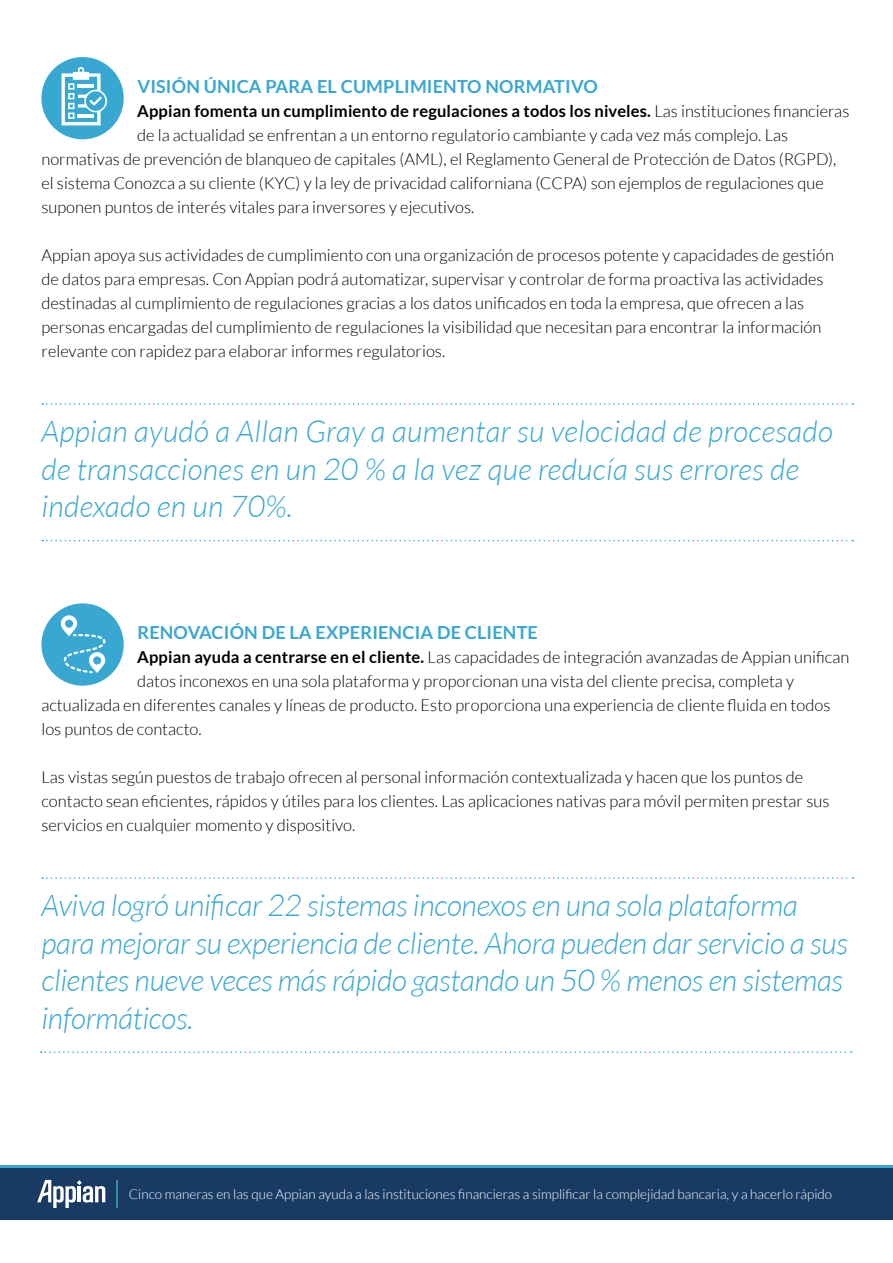
<style>
.page{position:relative;width:893px;height:1263px;background:#fff}
.page>*{position:absolute;margin:0;border:0;box-sizing:border-box;transform-origin:0 0}
.t1{font:italic 300 30px/37.5px "Lato";letter-spacing:-.01em;color:#38a7d1}
.t2{font:italic 300 30px/37.5px "Lato";letter-spacing:.01em;color:#38a7d1}
.t3{font:700 18px "Lato";letter-spacing:.01em;color:#38a7d1}
.t4{font:300 16.5px/24px "Lato";color:#000}
.t5{font:700 16.5px "Lato";letter-spacing:.01em;color:#000}
.t6{font:300 13.5px "Lato";color:#fff}
.s1{font-weight:300}
.s2{font-weight:700}
</style>
<div class="page">
<div style="left:0;top:1165px;width:893px;height:55px;background:#183a63"></div>
<hr style="left:0;top:1165px;width:893px;height:2px;background:#38a7d1">
<svg style="left:37px;top:1180px;width:68px;height:28px"></svg>
<hr style="left:116px;top:1180px;width:2px;height:28px;background:#38a7d1">
<div style="left:41px;top:57px;width:83px;height:82px;background:#38a7d1;border-radius:50%"></div>
<svg style="left:62px;top:67px;width:45px;height:58px"></svg>
<svg style="left:42px;top:403px;width:811px;height:2px"></svg>
<svg style="left:42px;top:540px;width:811px;height:1px"></svg>
<div style="left:41px;top:603px;width:83px;height:83px;background:#38a7d1;border-radius:50%"></div>
<svg style="left:60px;top:615px;width:45px;height:58px"></svg>
<svg style="left:42px;top:877px;width:811px;height:2px"></svg>
<svg style="left:41px;top:1051px;width:811px;height:2px"></svg>
<p class="t3" style="left:137px;top:76px;width:462px">VISIÓN ÚNICA PARA EL CUMPLIMIENTO NORMATIVO</p>
<p class="t5" style="left:137px;top:101px;width:714px">Appian fomenta un cumplimiento de regulaciones a todos los niveles. <span class="s1">Las instituciones financieras</span></p>
<p class="t4" style="left:137px;top:123px;width:652px">de la actualidad se enfrentan a un entorno regulatorio cambiante y cada vez más complejo. Las</p>
<p class="t4" style="left:41px;top:147px;width:796px">normativas de prevención de blanqueo de capitales (AML), el Reglamento General de Protección de Datos (RGPD),</p>
<p class="t4" style="left:41px;top:171px;width:784px">el sistema Conozca a su cliente (KYC) y la ley de privacidad californiana (CCPA) son ejemplos de regulaciones que</p>
<p class="t4" style="left:41px;top:195px;width:434px">suponen puntos de interés vitales para inversores y ejecutivos.</p>
<p class="t4" style="left:41px;top:243px;width:794px">Appian apoya sus actividades de cumplimiento con una organización de procesos potente y capacidades de gestión de datos para empresas. Con Appian podrá automatizar, supervisar y controlar de forma proactiva las actividades destinadas al cumplimiento de regulaciones gracias a los datos unificados en toda la empresa, que ofrecen a las personas encargadas del cumplimiento de regulaciones la visibilidad que necesitan para encontrar la información relevante con rapidez para elaborar informes regulatorios.</p>
<h1 class="t2" style="left:41px;top:414px;width:793px">Appian ayudó a Allan Gray a aumentar su velocidad de procesado de transacciones en un 20 % a la vez que reducía sus errores de indexado en un 70%.</h1>
<p class="t3" style="left:137px;top:622px;width:402px">RENOVACIÓN DE LA EXPERIENCIA DE CLIENTE</p>
<p class="t4" style="left:137px;top:645px;width:714px"><span class="s2">Appian ayuda a centrarse en el cliente.</span> Las capacidades de integración avanzadas de Appian unifican</p>
<p class="t4" style="left:137px;top:669px;width:658px">datos inconexos en una sola plataforma y proporcionan una vista del cliente precisa, completa y</p>
<p class="t4" style="left:41px;top:693px;width:790px">actualizada en diferentes canales y líneas de producto. Esto proporciona una experiencia de cliente fluida en todos</p>
<p class="t4" style="left:41px;top:717px;width:162px">los puntos de contacto.</p>
<p class="t4" style="left:41px;top:765px;width:789px">Las vistas según puestos de trabajo ofrecen al personal información contextualizada y hacen que los puntos de contacto sean eficientes, rápidos y útiles para los clientes. Las aplicaciones nativas para móvil permiten prestar sus servicios en cualquier momento y dispositivo.</p>
<h1 class="t1" style="left:41px;top:888px;width:808px">Aviva logró unificar 22 sistemas inconexos en una sola plataforma para mejorar su experiencia de cliente. Ahora pueden dar servicio a sus clientes nueve veces más rápido gastando un 50 % menos en sistemas informáticos.</h1>
<p class="t6" style="left:129px;top:1187px;width:705px">Cinco maneras en las que Appian ayuda a las instituciones financieras a simplificar la complejidad bancaria, y a hacerlo rápido</p>
</div>
